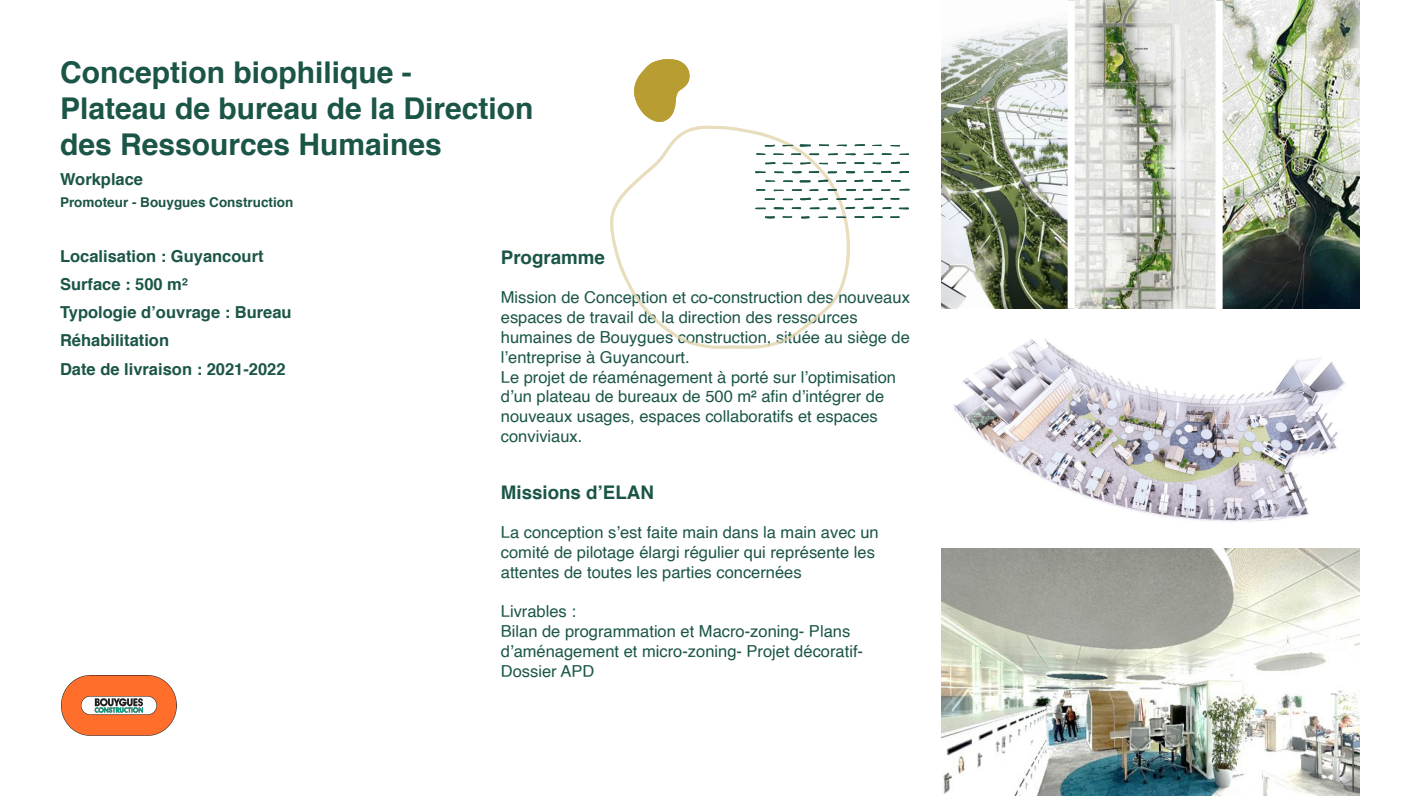
<style>
.page{position:relative;width:1420px;height:796px;background:#fff}
.page>*{position:absolute;margin:0;border:0;box-sizing:border-box;transform-origin:0 0}
.t1{font:700 30px/36px "Helvetica";color:#1b5548}
.t2{font:700 18.75px "Helvetica";color:#1b5548}
.t3{font:16.5px/19.8px "Helvetica";color:#1b5548}
.t4{font:700 16.5px "Helvetica";color:#1b5548}
.t5{font:700 13.5px "Helvetica";color:#1b5548}
</style>
<div class="page">
<img style="left:62px;top:676px;width:115px;height:60px">
<svg style="left:634px;top:59px;width:55px;height:61px"></svg>
<svg style="left:610px;top:120px;width:241px;height:229px"></svg>
<svg style="left:828px;top:153px;width:10px;height:2px"></svg>
<svg style="left:845px;top:153px;width:11px;height:2px"></svg>
<svg style="left:837px;top:162px;width:9px;height:2px"></svg>
<svg style="left:854px;top:162px;width:10px;height:2px"></svg>
<svg style="left:819px;top:144px;width:10px;height:2px"></svg>
<svg style="left:854px;top:144px;width:11px;height:2px"></svg>
<svg style="left:864px;top:153px;width:9px;height:2px"></svg>
<svg style="left:809px;top:153px;width:10px;height:2px"></svg>
<svg style="left:872px;top:162px;width:9px;height:2px"></svg>
<svg style="left:882px;top:153px;width:10px;height:2px"></svg>
<svg style="left:809px;top:171px;width:10px;height:2px"></svg>
<svg style="left:828px;top:171px;width:9px;height:2px"></svg>
<svg style="left:846px;top:171px;width:9px;height:2px"></svg>
<svg style="left:864px;top:171px;width:10px;height:2px"></svg>
<svg style="left:881px;top:171px;width:10px;height:2px"></svg>
<svg style="left:818px;top:180px;width:10px;height:2px"></svg>
<svg style="left:836px;top:180px;width:10px;height:2px"></svg>
<svg style="left:854px;top:180px;width:9px;height:2px"></svg>
<svg style="left:872px;top:180px;width:10px;height:2px"></svg>
<svg style="left:809px;top:189px;width:9px;height:2px"></svg>
<svg style="left:827px;top:189px;width:10px;height:2px"></svg>
<svg style="left:846px;top:189px;width:10px;height:2px"></svg>
<svg style="left:863px;top:189px;width:9px;height:2px"></svg>
<svg style="left:881px;top:189px;width:9px;height:2px"></svg>
<svg style="left:819px;top:198px;width:9px;height:2px"></svg>
<svg style="left:836px;top:198px;width:10px;height:2px"></svg>
<svg style="left:854px;top:198px;width:9px;height:2px"></svg>
<svg style="left:872px;top:198px;width:11px;height:2px"></svg>
<svg style="left:810px;top:207px;width:9px;height:2px"></svg>
<svg style="left:827px;top:207px;width:9px;height:2px"></svg>
<svg style="left:845px;top:207px;width:10px;height:2px"></svg>
<svg style="left:863px;top:207px;width:11px;height:2px"></svg>
<svg style="left:882px;top:207px;width:9px;height:2px"></svg>
<svg style="left:800px;top:144px;width:11px;height:3px"></svg>
<svg style="left:800px;top:162px;width:11px;height:2px"></svg>
<svg style="left:800px;top:180px;width:10px;height:2px"></svg>
<svg style="left:800px;top:198px;width:11px;height:2px"></svg>
<svg style="left:791px;top:153px;width:10px;height:2px"></svg>
<svg style="left:792px;top:171px;width:9px;height:2px"></svg>
<svg style="left:792px;top:189px;width:10px;height:2px"></svg>
<svg style="left:792px;top:207px;width:9px;height:2px"></svg>
<svg style="left:801px;top:216px;width:8px;height:2px"></svg>
<svg style="left:818px;top:216px;width:10px;height:2px"></svg>
<svg style="left:836px;top:216px;width:10px;height:2px"></svg>
<svg style="left:854px;top:216px;width:10px;height:2px"></svg>
<svg style="left:872px;top:216px;width:11px;height:2px"></svg>
<svg style="left:891px;top:162px;width:9px;height:2px"></svg>
<svg style="left:891px;top:180px;width:10px;height:2px"></svg>
<svg style="left:890px;top:198px;width:9px;height:2px"></svg>
<svg style="left:890px;top:216px;width:9px;height:2px"></svg>
<svg style="left:899px;top:153px;width:10px;height:2px"></svg>
<svg style="left:899px;top:171px;width:10px;height:2px"></svg>
<svg style="left:899px;top:189px;width:10px;height:2px"></svg>
<svg style="left:783px;top:180px;width:10px;height:2px"></svg>
<svg style="left:782px;top:216px;width:10px;height:2px"></svg>
<svg style="left:773px;top:153px;width:11px;height:2px"></svg>
<svg style="left:774px;top:171px;width:10px;height:2px"></svg>
<svg style="left:774px;top:207px;width:10px;height:2px"></svg>
<svg style="left:765px;top:145px;width:10px;height:2px"></svg>
<svg style="left:765px;top:162px;width:10px;height:2px"></svg>
<svg style="left:765px;top:180px;width:10px;height:2px"></svg>
<svg style="left:765px;top:198px;width:10px;height:2px"></svg>
<svg style="left:765px;top:216px;width:10px;height:2px"></svg>
<svg style="left:756px;top:153px;width:9px;height:2px"></svg>
<svg style="left:755px;top:171px;width:11px;height:2px"></svg>
<svg style="left:756px;top:189px;width:9px;height:2px"></svg>
<img style="left:954px;top:339px;width:392px;height:183px">
<img style="left:941px;top:549px;width:419px;height:247px">
<img style="left:942px;top:1px;width:418px;height:307px">
<p class="t1" style="left:60px;top:54px;width:353px">Conception biophilique -</p>
<p class="t1" style="left:60px;top:90px;width:475px">Plateau de bureau de la Direction des Ressources Humaines</p>
<p class="t4" style="left:60px;top:166px;width:85px">Workplace</p>
<p class="t5" style="left:60px;top:192px;width:235px">Promoteur - Bouygues Construction</p>
<p class="t4" style="left:60px;top:243px;width:205px">Localisation : Guyancourt</p>
<p class="t4" style="left:60px;top:271px;width:129px">Surface : 500 m²</p>
<p class="t4" style="left:60px;top:299px;width:233px">Typologie d’ouvrage : Bureau</p>
<p class="t4" style="left:60px;top:327px;width:111px">Réhabilitation</p>
<p class="t4" style="left:60px;top:355px;width:227px">Date de livraison : 2021-2022</p>
<p class="t2" style="left:501px;top:242px;width:106px">Programme</p>
<p class="t3" style="left:501px;top:288px;width:411px">Mission de Conception et co-construction des nouveaux espaces de travail de la direction des ressources humaines de Bouygues construction, située au siège de l’entreprise à Guyancourt.</p>
<p class="t3" style="left:501px;top:367px;width:397px">Le projet de réaménagement à porté sur l’optimisation d’un plateau de bureaux de 500 m² afin d’intégrer de nouveaux usages, espaces collaboratifs et espaces conviviaux.</p>
<p class="t2" style="left:501px;top:477px;width:155px">Missions d’ELAN</p>
<p class="t3" style="left:501px;top:523px;width:379px">La conception s’est faite main dans la main avec un comité de pilotage élargi régulier qui représente les attentes de toutes les parties concernées</p>
<p class="t3" style="left:501px;top:602px;width:77px">Livrables :</p>
<p class="t3" style="left:501px;top:622px;width:364px">Bilan de programmation et Macro-zoning- Plans d’aménagement et micro-zoning- Projet décoratif-<br>Dossier APD</p>
</div>
